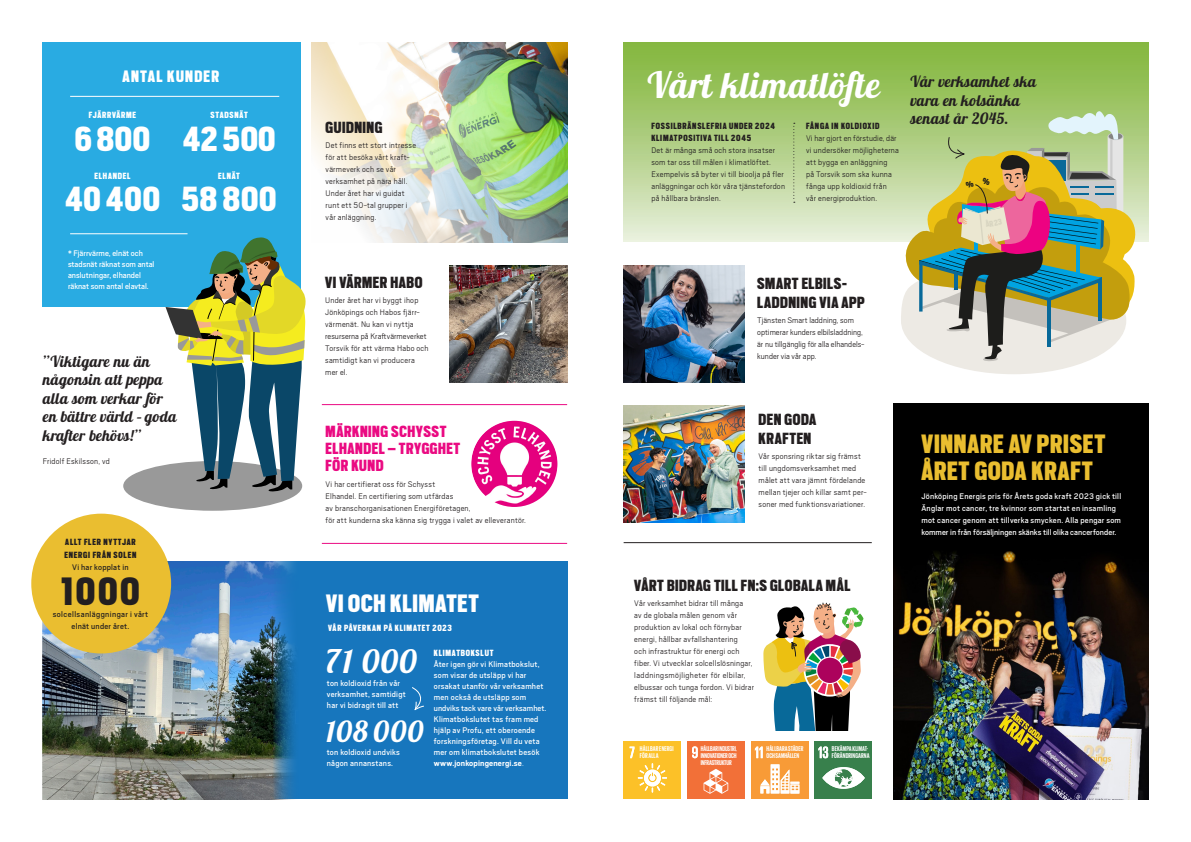
<style>
.page{position:relative;width:1191px;height:842px;background:#fff}
.page>*{position:absolute;margin:0;border:0;box-sizing:border-box;transform-origin:0 0}
.t1{font:900 44px "Scout Cond";color:#231f20}
.t2{font:900 38.9px/60.9px "Scout Cond";letter-spacing:.02em;color:#fff}
.t3{font:36.2px "Lobster 1.4";letter-spacing:.02em;color:#fff}
.t4{font:32px "Lobster 1.4";color:#fff}
.t5{font:900 29.5px/27.1px "Scout Cond";letter-spacing:.03em;color:#eabe30}
.t6{font:29px "Lobster 1.4";letter-spacing:.045em;color:#fff}
.t7{font:900 28px "Scout Cond";letter-spacing:.03em;color:#fff}
.t8{font:900 18.4px "Scout Cond";letter-spacing:.07em;color:#fff}
.t9{font:900 18px/19px "Scout Cond";letter-spacing:.03em;color:#231f20}
.t10{font:900 18px/17px "Scout Cond";letter-spacing:.03em;color:#ea0a82}
.t11{font:15.5px/18.5px "Lobster 1.4";letter-spacing:.02em;color:#231f20}
.t12{font:900 10px/12.5px "Scout Cond";letter-spacing:.075em;color:#231f20}
.t13{font:900 10px "Scout Cond";letter-spacing:.075em;color:#fff}
.t14{font:300 9px/12px "Scout";letter-spacing:.025em;color:#231f20}
.t15{font:9px/11px "Scout";letter-spacing:.02em;color:#fff}
.t16{font:300 9px/12px "Scout";color:#231f20}
.t17{font:9px/11px "Scout";color:#fff}
.t18{font:9px/12px "Scout";letter-spacing:.025em;color:#231f20;text-align:center}
.t19{font:700 7.1px/6.8px "Giorgio Sans";letter-spacing:.005em;color:#fff}
.s1{font-weight:700}
.s2{font-weight:300}
</style>
<div class="page">
<img style="left:893px;top:404px;width:255px;height:395px">
<div style="left:251px;top:561px;width:316px;height:238px;background:#1776bd"></div>
<img style="left:43px;top:561px;width:251px;height:238px">
<img style="left:311px;top:43px;width:256px;height:199px">
<svg style="left:624px;top:43px;width:524px;height:199px;background:#aacc7b"></svg>
<img style="left:450px;top:265px;width:117px;height:117px">
<svg style="left:763px;top:602px;width:100px;height:128px"></svg>
<div style="left:43px;top:42px;width:258px;height:265px;background:#29abe2"></div>
<div style="left:123px;top:461px;width:179px;height:50px;background:#999;border-radius:50%"></div>
<svg style="left:165px;top:237px;width:141px;height:255px"></svg>
<hr style="left:70px;top:96px;width:209px;height:1px;background:#fff">
<hr style="left:70px;top:233px;width:117px;height:1px;background:#fff">
<img style="left:471px;top:421px;width:86px;height:86px;border-radius:43px">
<hr style="left:322px;top:404px;width:245px;height:1px;background:#ea0a82">
<hr style="left:322px;top:543px;width:245px;height:1px;background:#ea0a82">
<hr style="left:623px;top:542px;width:248px;height:1px;background:#231f20">
<img style="left:624px;top:265px;width:120px;height:117px">
<img style="left:624px;top:405px;width:120px;height:117px">
<svg style="left:793px;top:123px;width:2px;height:80px"></svg>
<div style="left:623px;top:742px;width:58px;height:57px;background:#fcc128"></div>
<svg style="left:629px;top:746px;width:38px;height:46px"></svg>
<div style="left:814px;top:742px;width:57px;height:57px;background:#38804c"></div>
<svg style="left:818px;top:746px;width:10px;height:12px"></svg>
<svg style="left:822px;top:767px;width:42px;height:22px"></svg>
<div style="left:687px;top:742px;width:57px;height:57px;background:#f27038"></div>
<svg style="left:703px;top:769px;width:25px;height:25px"></svg>
<svg style="left:692px;top:746px;width:5px;height:12px"></svg>
<div style="left:751px;top:742px;width:57px;height:57px;background:#f89b37"></div>
<svg style="left:755px;top:746px;width:7px;height:12px"></svg>
<svg style="left:760px;top:764px;width:39px;height:29px"></svg>
<div style="left:31px;top:514px;width:140px;height:139px;background:#eabe30;border-radius:50%"></div>
<svg style="left:412px;top:687px;width:12px;height:24px"></svg>
<svg style="left:901px;top:111px;width:241px;height:263px;background:#b6b78c"></svg>
<h3 class="t8" style="left:122px;top:65px;width:98px">ANTAL KUNDER</h3>
<p class="t13" style="left:89px;top:109px;width:49px">FJÄRRVÄRME</p>
<p class="t13" style="left:210px;top:109px;width:39px">STADSNÄT</p>
<h2 class="t2" style="left:65px;top:106px;width:96px">6800<br>40 400</h2>
<p class="t13" style="left:94px;top:169px;width:38px">ELHANDEL</p>
<p class="t17" style="left:68px;top:247px;width:88px">* Fjärrvärme, elnät och stadsnät räknat som antal anslutningar, elhandel räknat som antal elavtal.</p>
<h2 class="t2" style="left:182px;top:106px;width:96px">42 500<br>58 800</h2>
<p class="t13" style="left:218px;top:169px;width:23px">ELNÄT</p>
<h3 class="t11" style="left:43px;top:352px;width:135px">”Viktigare nu än någonsin att peppa alla som verkar för en bättre värld – goda krafter behövs!”</h3>
<p class="t14" style="left:43px;top:455px;width:69px">Fridolf Eskilsson, vd</p>
<p class="t12" style="left:65px;top:536px;width:73px">ALLT FLER NYTTJAR<br>ENERGI FRÅN SOLEN</p>
<p class="t18" style="left:72px;top:561px;width:58px">Vi har kopplat in</p>
<h1 class="t1" style="left:61px;top:563px;width:80px">1000</h1>
<p class="t18" style="left:53px;top:608px;width:97px">solcellsanläggningar i vårt elnät under året.</p>
<h3 class="t9" style="left:326px;top:117px;width:58px">GUIDNING</h3>
<p class="t14" style="left:326px;top:139px;width:92px">Det finns ett stort intresse för att besöka vårt kraft&shy;värmeverk och se vår verksamhet på nära håll.<br>Under året har vi guidat runt ett 50-tal grupper i vår anläggning.</p>
<h3 class="t9" style="left:325px;top:272px;width:99px">VI VÄRMER HABO</h3>
<p class="t14" style="left:325px;top:294px;width:105px">Under året har vi byggt ihop<br>Jönköpings och Habos fjärr&shy;värmenät. Nu kan vi nyttja resurserna på Kraftvärmeverket<br>Torsvik för att värma Habo och samtidigt kan vi producera mer el.</p>
<h3 class="t10" style="left:326px;top:422px;width:136px">MÄRKNING SCHYSST<br>ELHANDEL – TRYGGHET<br>FÖR KUND</h3>
<p class="t14" style="left:326px;top:478px;width:202px">Vi har certifierat oss för Schysst<br>Elhandel. En certifiering som utfärdas<br>av branschorganisationen Energiföretagen,<br>för att kunderna ska känna sig trygga i valet av elleverantör.</p>
<h3 class="t7" style="left:326px;top:585px;width:154px">VI OCH KLIMATET</h3>
<p class="t13" style="left:328px;top:621px;width:125px">VÅR PÅVERKAN PÅ KLIMATET 2023</p>
<h3 class="t4" style="left:326px;top:641px;width:92px">71 000</h3>
<p class="t13" style="left:434px;top:646px;width:61px">KLIMATBOKSLUT</p>
<p class="t15" style="left:434px;top:658px;width:114px">Åter igen gör vi Klimatbokslut, som visar de utsläpp vi har orsakat utanför vår verksamhet men också de utsläpp som undviks tack vare vår verksamhet.<br>Klimatbokslutet tas fram med hjälp av Profu, ett oberoende forskningsföretag. Vill du veta mer om klimatbokslutet besök <span class="s1">www.jonkopingenergi.se</span><span class="s2">.</span></p>
<p class="t15" style="left:327px;top:677px;width:80px">ton koldioxid från vår verksamhet, samtidigt har vi bidragit till att</p>
<p class="t15" style="left:327px;top:746px;width:75px">ton koldioxid undviks någon annanstans.</p>
<h3 class="t6" style="left:326px;top:713px;width:99px">108 000</h3>
<h3 class="t3" style="left:647px;top:62px;width:234px">Vårt klimatlöfte</h3>
<p class="t12" style="left:806px;top:119px;width:75px">FÅNGA IN KOLDIOXID</p>
<p class="t14" style="left:806px;top:132px;width:94px">Vi har gjort en förstudie, där vi undersöker möjligheterna att bygga en anläggning<br>på Torsvik som ska kunna fånga upp koldioxid från vår energiproduktion.</p>
<p class="t12" style="left:651px;top:119px;width:125px">FOSSILBRÄNSLEFRIA UNDER 2024<br>KLIMATPOSITIVA TILL 2045</p>
<p class="t14" style="left:651px;top:144px;width:135px">Det är många små och stora insatser som tar oss till målen i klimatlöftet.<br>Exempelvis så byter vi till bioolja på fler anläggningar och kör våra tjänstefordon på hållbara bränslen.</p>
<h3 class="t11" style="left:910px;top:72px;width:127px">Vår verksamhet ska vara en kolsänka senast år 2045.</h3>
<h3 class="t9" style="left:757px;top:273px;width:109px">SMART ELBILS-<br>LADDNING VIA APP</h3>
<p class="t16" style="left:757px;top:314px;width:107px">Tjänsten Smart laddning, som optimerar kunders elbilsladdning, är nu tillgänglig för alla elhandels-- kunder via vår app.</p>
<h3 class="t9" style="left:758px;top:409px;width:59px">DEN GODA<br>KRAFTEN</h3>
<p class="t14" style="left:758px;top:450px;width:110px">Vår sponsring riktar sig främst till ungdomsverksamhet med målet att vara jämnt fördelande mellan tjejer och killar samt per&shy;soner med funktionsvariationer.</p>
<h3 class="t9" style="left:634px;top:575px;width:218px">VÅRT BIDRAG TILL FN:S GLOBALA MÅL</h3>
<p class="t14" style="left:634px;top:597px;width:121px">Vår verksamhet bidrar till många<br>av de globala målen genom vår produktion av lokal och förnybar energi, hållbar avfallshantering<br>och infrastruktur för energi och fiber. Vi utvecklar solcellslösningar, laddningsmöjligheter för elbilar, elbussar och tunga fordon. Vi bidrar främst till följande mål:</p>
<p class="t19" style="left:640px;top:745px;width:35px">HÅLLBAR ENERGI<br>FÖR ALLA</p>
<p class="t19" style="left:832px;top:745px;width:39px">BEKÄMPA KLIMAT-<br>FÖRÄNDRINGARNA</p>
<p class="t19" style="left:701px;top:745px;width:38px;text-align:justify">HÅLLBAR INDUSTRI, INNOVATIONER OCH INFRASTRUKTUR</p>
<p class="t19" style="left:766px;top:745px;width:38px">HÅLLBARA STÄDER<br>OCH SAMHÄLLEN</p>
<h3 class="t5" style="left:921px;top:429px;width:185px">VINNARE AV PRISET<br>ÅRET GODA KRAFT</h3>
<p class="t15" style="left:921px;top:490px;width:201px;line-height:12px">Jönköping Energis pris för Årets goda kraft 2023 gick till Änglar mot cancer, tre kvinnor som startat en insamling mot cancer genom att tillverka smycken. Alla pengar som kommer in från försäljningen skänks till olika cancerfonder.</p>
</div>
